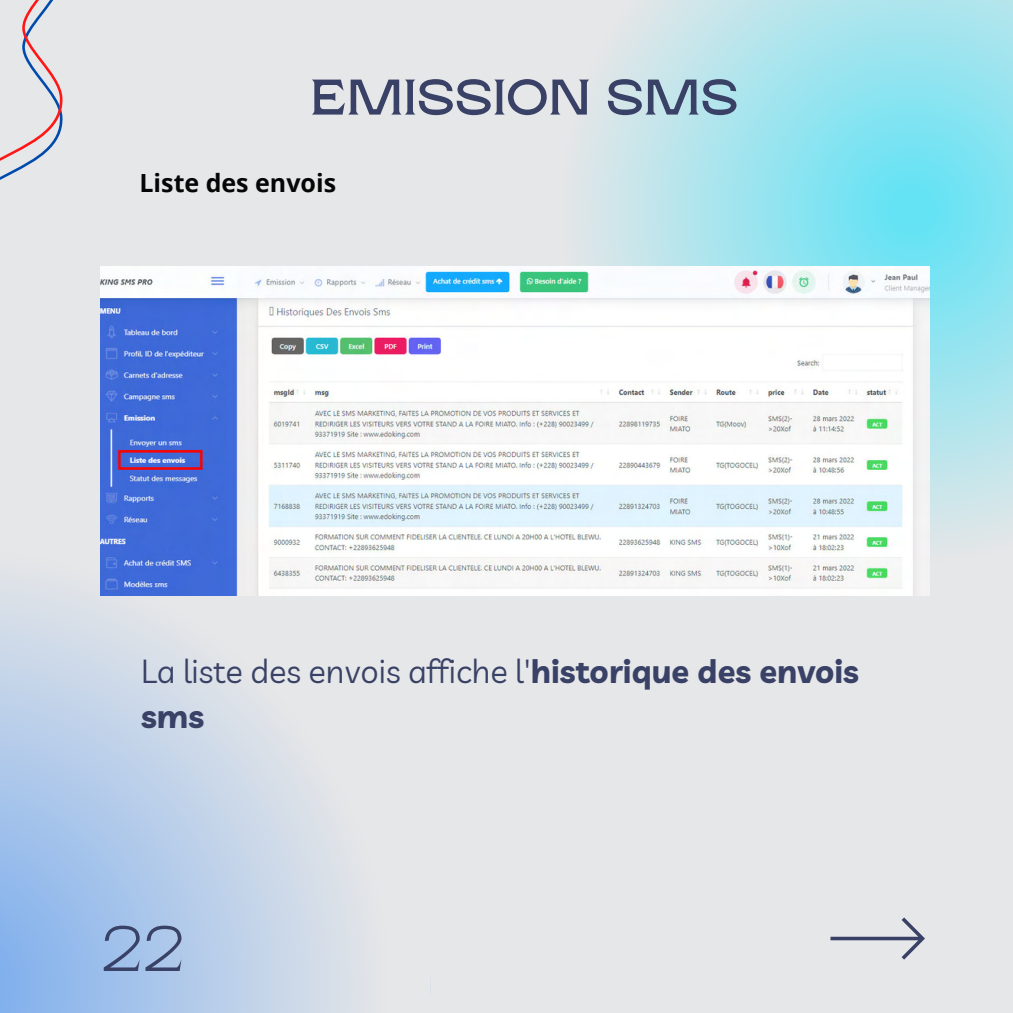
<style>
.page{position:relative;width:1013px;height:1013px;background:#fff}
.page>*{position:absolute;margin:0;border:0;box-sizing:border-box;transform-origin:0 0}
.t1{font:300 63.75px "Rasputin";color:#394266}
.t2{font:700 50px "Rasputin";letter-spacing:.005em;color:#394266}
.t3{font:32.5px/45px "Livvic";color:#394266}
.t4{font:700 25px "Open Sans";color:#060606}
.s1{font-weight:700}
</style>
<div class="page">
<div style="left:0;top:0;width:1012px;height:1012px;background:#e6e7e8"></div>
<svg style="left:587px;top:0;width:425px;height:595px;background:#a5e4ed"></svg>
<svg style="left:0;top:506px;width:430px;height:506px"></svg>
<svg style="left:830px;top:917px;width:95px;height:42px"></svg>
<svg style="left:0;top:0;width:63px;height:180px"></svg>
<img style="left:101px;top:266px;width:828px;height:329px">
<h2 class="t2" style="left:310px;top:70px;width:429px">EMISSION SMS</h2>
<p class="t4" style="left:139px;top:165px;width:198px">Liste des envois</p>
<p class="t3" style="left:141px;top:648px;width:719px">La liste des envois affiche l'<span class="s1">historique des envois sms</span></p>
<h1 class="t1" style="left:101px;top:913px;width:85px">22</h1>
</div>
